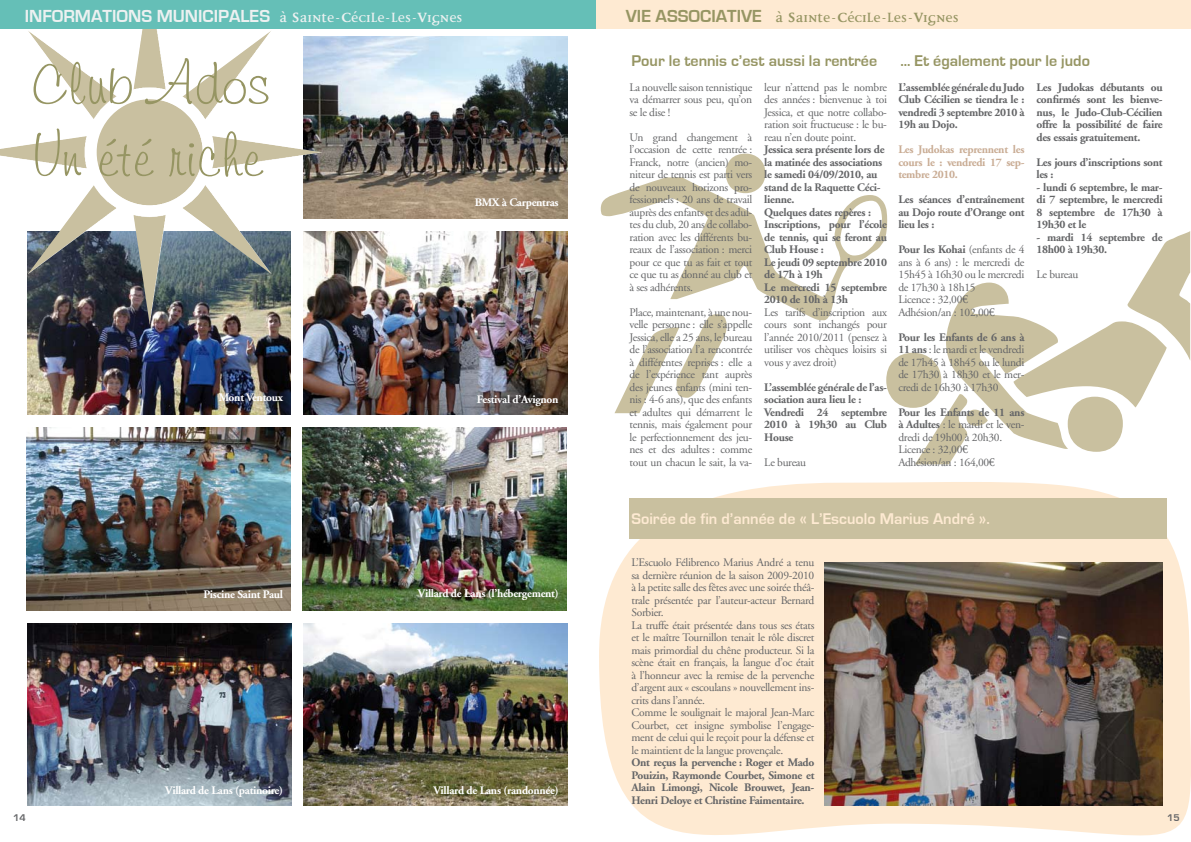
<style>
.page{position:relative;width:1191px;height:842px;background:#fff}
.page>*{position:absolute;margin:0;border:0;box-sizing:border-box;transform-origin:0 0}
.t1{font:60px/72px "Helmsley";color:#969563}
.t2{font:700 18px "Eurostile";color:#edf1f1}
.t3{font:700 18px "Disturbance";color:#969563}
.t4{font:700 16px "Eurostile";color:#969563}
.t5{font:700 16px "Eurostile";color:#feead2}
.t6{font:11.5px/12.5px "Adobe Garamond";letter-spacing:-.025em;color:#646567;text-align:justify}
.t7{font:700 11.5px/12.5px "Adobe Garamond";letter-spacing:-.025em;color:#646567;text-align:justify}
.t8{font:700 11.5px "Adobe Garamond";letter-spacing:-.025em;color:#fff}
.t9{font:700 11.5px/12.5px "Adobe Garamond";letter-spacing:-.025em;color:#c9ac94;text-align:justify}
.t10{font:700 10px "Eurostile";color:#646567}
.s1{font-family:"Disturbance"}
.s2{font-family:"Disturbance";font-size:24px}
.s3{font-family:"Eurostile"}
.s4{font-size:24px}
.s5{font-weight:700}
.s6{font-family:"Le Monde Livre"}
</style>
<div class="page">
<img style="left:322px;top:36px;width:245px;height:182px">
<img style="left:27px;top:325px;width:264px;height:89px">
<img style="left:0;top:28px;width:322px;height:297px">
<svg style="left:599px;top:482px;width:592px;height:354px;background:#fdecd7"></svg>
<img style="left:304px;top:624px;width:264px;height:182px">
<img style="left:303px;top:428px;width:263px;height:182px">
<img style="left:303px;top:232px;width:264px;height:182px">
<img style="left:28px;top:624px;width:263px;height:182px">
<img style="left:27px;top:428px;width:263px;height:182px">
<div style="left:629px;top:498px;width:538px;height:41px;background:#c9c09f"></div>
<svg style="left:0;top:0;width:1191px;height:28px;background:#b1d4c4"></svg>
<img style="left:824px;top:563px;width:338px;height:242px">
<h2 class="t2" style="left:25px;top:6px;width:439px">Informations Municipales <span class="s1">à</span> <span class="s2">S</span><span class="s1">ainte-</span><span class="s2">C</span><span class="s1">écile-les-</span><span class="s2">V</span><span class="s1">ignes</span></h2>
<h1 class="t1" style="left:30px;top:47px;width:241px">Club Ados<br>Un été riche</h1>
<p class="t8" style="left:219px;top:392px;width:66px">Mont Ventoux</p>
<p class="t8" style="left:203px;top:588px;width:81px">Piscine Saint Paul</p>
<p class="t8" style="left:475px;top:196px;width:85px">BMX à Carpentras</p>
<p class="t8" style="left:477px;top:393px;width:83px">Festival d’Avignon</p>
<p class="t8" style="left:418px;top:587px;width:142px">Villard de Lans (l’hébergement)</p>
<p class="t8" style="left:165px;top:784px;width:119px">Villard de Lans (patinoire)</p>
<p class="t8" style="left:433px;top:784px;width:127px">Villard de Lans (randonnée)</p>
<h2 class="t3" style="left:626px;top:9px;width:334px"><span class="s3">Vie associative</span> à <span class="s4">S</span>ainte-<span class="s4">C</span>écile-les-<span class="s4">V</span>ignes</h2>
<h3 class="t4" style="left:631px;top:52px;width:247px">Pour le tennis c’est aussi la rentrée</h3>
<p class="t6" style="left:629px;top:81px;width:124px">La nouvelle saison tennistique va démarrer sous peu, qu’on se le dise !</p>
<p class="t6" style="left:629px;top:131px;width:124px">Un grand changement à l’occasion de cette rentrée :<br>Franck, notre (ancien) mo&shy;niteur de tennis est parti vers de nouveaux horizons pro&shy;fessionnels : 20 ans de travail auprès des enfants et des adul&shy;tes du club, 20 ans de collabo&shy;ration avec les différents bu&shy;reaux de l’association : merci pour ce que tu as fait et tout ce que tu as donné au club et à ses adhérents.</p>
<p class="t6" style="left:629px;top:306px;width:124px">Place, maintenant, à une nou&shy;velle personne : elle s’appelle Jessica, elle a 25 ans, le bureau de l’association l’a rencontrée à différentes reprises : elle a de l’expérience tant auprès des jeunes enfants (mini ten&shy;nis : 4-6 ans), que des enfants et adultes qui démarrent le tennis, mais également pour le perfectionnement des jeu&shy;nes et des adultes : comme tout un chacun le sait, la va-</p>
<p class="t6" style="left:764px;top:81px;width:124px">leur n’attend pas le nombre des années : bienvenue à toi Jessica, et que notre collabo&shy;ration soit fructueuse : le bu&shy;reau n’en doute point.</p>
<p class="t7" style="left:764px;top:143px;width:124px;text-align:left">Jessica sera présente lors de la matinée des associations le samedi 04/09/2010, au stand de la Raquette Céci&shy;lienne.<br>Quelques dates repères :<br>Inscriptions, pour l’école de tennis, qui se feront au<br>Club House :<br>Le jeudi 09 septembre 2010 de 17h à 19h<br>Le mercredi 15 septembre<br>2010 de 10h à 13h</p>
<p class="t6" style="left:764px;top:306px;width:124px">Les tarifs d’inscription aux cours sont inchangés pour l’année 2010/2011 (pensez à utiliser vos chèques loisirs si vous y avez droit)</p>
<p class="t7" style="left:764px;top:381px;width:124px;text-align:left">L’assemblée générale de l’as&shy;sociation aura lieu le :<br>Vendredi 24 septembre<br>2010 à 19h30 au Club<br>House</p>
<p class="t6" style="left:764px;top:456px;width:43px">Le bureau</p>
<h3 class="t4" style="left:900px;top:52px;width:191px">... Et également pour le judo</h3>
<p class="t7" style="left:898px;top:81px;width:128px">L’assemblée générale du Judo Club Cécilien se tiendra le : vendredi 3 septembre 2010 à 19h au Dojo.</p>
<p class="t9" style="left:898px;top:143px;width:128px">Les Judokas reprennent les cours le : vendredi 17 sep&shy;tembre 2010.</p>
<p class="t7" style="left:898px;top:193px;width:128px">Les séances d’entraînement au Dojo route d’Orange ont lieu les :</p>
<p class="t6" style="left:898px;top:244px;width:128px;text-align:left"><span class="s5">Pour les Kohai</span> (enfants de 4 ans à 6 ans) : le mercredi de<br>15h45 à 16h30 ou le mercredi de 17h30 à 18h15<br>Licence : 32,00<span class="s6">€<br></span>Adhésion/an : 102,00<span class="s6">€</span></p>
<p class="t6" style="left:898px;top:331px;width:128px"><span class="s5">Pour les Enfants de 6 ans à 11 ans</span> : le mardi et le vendredi de 17h45 à 18h45 ou le lundi de 17h30 à 18h30 et le mer&shy;credi de 16h30 à 17h30</p>
<p class="t6" style="left:898px;top:406px;width:128px;text-align:left"><span class="s5">Pour les Enfants de 11 ans à Adultes</span> : le mardi et le ven&shy;dredi de 19h00 à 20h30.<br>Licence : 32,00<span class="s6">€<br></span>Adhésion/an : 164,00<span class="s6">€</span></p>
<p class="t7" style="left:1036px;top:81px;width:128px">Les Judokas débutants ou confirmés sont les bienve&shy;nus, le Judo-Club-Cécilien offre la possibilité de faire des essais gratuitement.</p>
<p class="t7" style="left:1036px;top:156px;width:128px">Les jours d’inscriptions sont les :</p>
<p class="t7" style="left:1036px;top:181px;width:128px">- lundi 6 septembre, le mar&shy;di 7 septembre, le mercredi 8 septembre de 17h30 à 19h30 et le</p>
<p class="t7" style="left:1036px;top:231px;width:128px">- mardi 14 septembre de<br>18h00 à 19h30.</p>
<p class="t6" style="left:1036px;top:269px;width:43px">Le bureau</p>
<h3 class="t5" style="left:631px;top:510px;width:360px">Soirée de fin d’année de « L’Escuolo Marius André ».</h3>
<p class="t6" style="left:631px;top:557px;width:184px;text-align:left">L’Escuolo Félibrenco Marius André a tenu sa dernière réunion de la saison 2009-2010 à la petite salle des fêtes avec une soirée théâ&shy;trale présentée par l’auteur-acteur Bernard Sorbier.<br>La truffe était présentée dans tous ses états et le maître Tournillon tenait le rôle discret mais primordial du chêne producteur. Si la scène était en français, la langue d’oc était à l’honneur avec la remise de la pervenche d’argent aux « escoulans » nouvellement ins&shy;crits dans l’année.<br>Comme le soulignait le majoral Jean-Marc Courbet, cet insigne symbolise l’engage&shy;ment de celui qui le reçoit pour la défense et le maintient de la langue provençale.</p>
<p class="t7" style="left:631px;top:757px;width:184px">Ont reçus la pervenche : Roger et Mado Pouizin, Raymonde Courbet, Simone et Alain Limongi, Nicole Brouwet, Jean-Henri Deloye et Christine Faimentaire.</p>
<p class="t10" style="left:13px;top:812px;width:13px">14</p>
<p class="t10" style="left:1167px;top:812px;width:14px">15</p>
</div>
